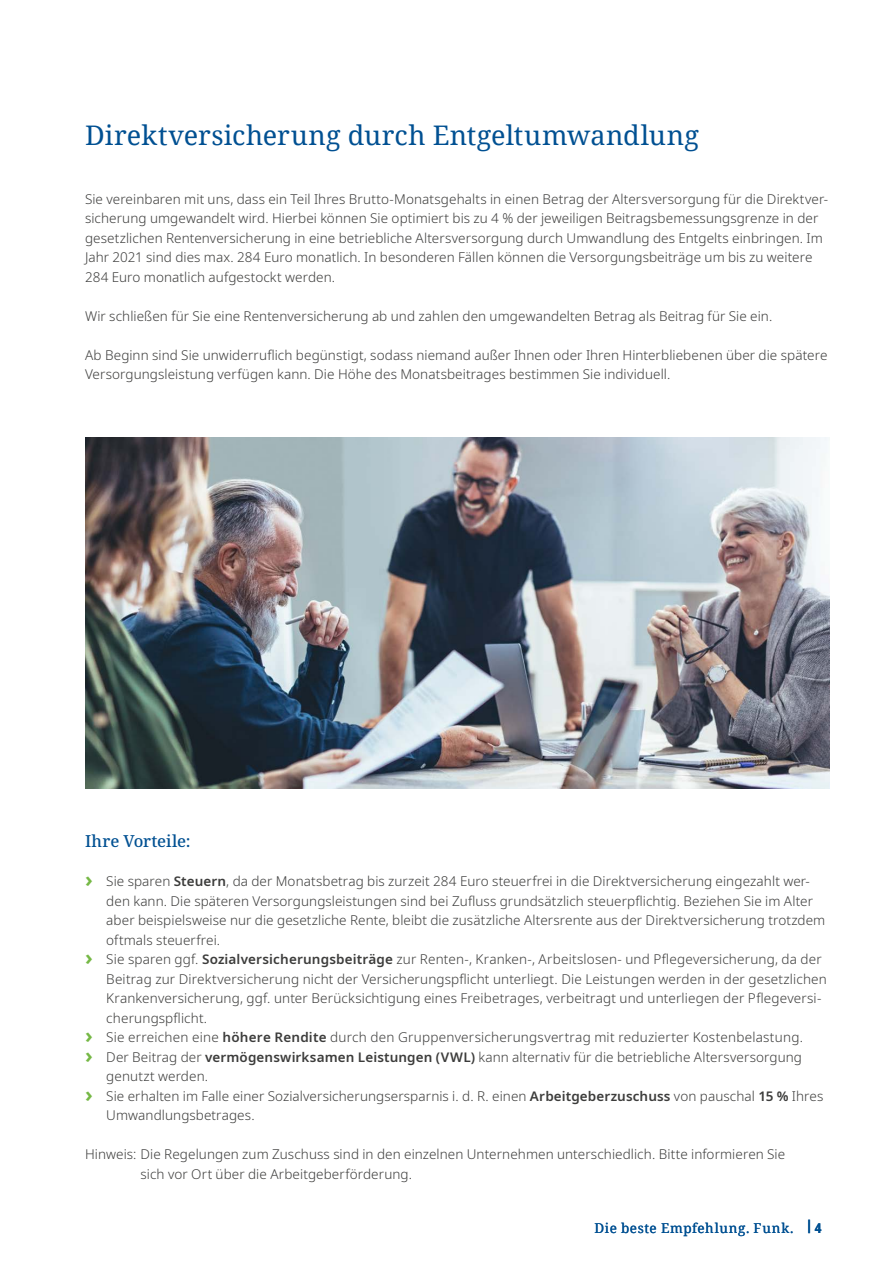
<style>
.page{position:relative;width:893px;height:1263px;background:#fff}
.page>*{position:absolute;margin:0;border:0;box-sizing:border-box;transform-origin:0 0}
.t1{font:27px "Noto Serif";letter-spacing:.005em;color:#005092}
.t2{font:500 16.5px "Noto Serif";letter-spacing:-.005em;color:#005092}
.t3{font:300 13.5px/19.5px "Noto Sans";letter-spacing:.005em;color:#3c3c3b}
.t4{font:13.5px "Noto Serif";letter-spacing:.045em;color:#005092}
.s1{font-weight:700;font-size:21px;color:#75b845}
.s2{font-weight:600}
.s3{font-family:"Noto Sans";font-weight:700;font-stretch:condensed}
</style>
<div class="page">
<img style="left:85px;top:438px;width:744px;height:351px">
<h1 class="t1" style="left:85px;top:117px;width:615px">Direktversicherung durch Entgeltumwandlung</h1>
<p class="t3" style="left:85px;top:189px;width:744px">Sie vereinbaren mit uns, dass ein Teil Ihres Brutto-Monatsgehalts in einen Betrag der Altersversorgung für die Direktver&shy;sicherung umgewandelt wird. Hierbei können Sie optimiert bis zu 4 % der jeweiligen Beitragsbemessungsgrenze in der gesetzlichen Rentenversicherung in eine betriebliche Altersversorgung durch Umwandlung des Entgelts einbringen. Im Jahr 2021 sind dies max. 284 Euro monatlich. In besonderen Fällen können die Versorgungsbeiträge um bis zu weitere 284 Euro monatlich aufgestockt werden.</p>
<p class="t3" style="left:85px;top:306px;width:689px">Wir schließen für Sie eine Rentenversicherung ab und zahlen den umgewandelten Betrag als Beitrag für Sie ein.</p>
<p class="t3" style="left:85px;top:345px;width:744px">Ab Beginn sind Sie unwiderruflich begünstigt, sodass niemand außer Ihnen oder Ihren Hinterbliebenen über die spätere<br>Versorgungsleistung verfügen kann. Die Höhe des Monatsbeitrages bestimmen Sie individuell.</p>
<p class="t2" style="left:85px;top:830px;width:107px">Ihre Vorteile:</p>
<p class="t3" style="left:85px;top:872px;width:726px"><span class="s1">›</span> Sie sparen <span class="s2">Steuern</span>, da der Monatsbetrag bis zurzeit 284 Euro steuerfrei in die Direktversicherung eingezahlt wer-</p>
<p class="t3" style="left:106px;top:891px;width:708px">den kann. Die späteren Versorgungsleistungen sind bei Zufluss grundsätzlich steuerpflichtig. Beziehen Sie im Alter</p>
<p class="t3" style="left:106px;top:911px;width:720px">aber beispielsweise nur die gesetzliche Rente, bleibt die zusätzliche Altersrente aus der Direktversicherung trotzdem</p>
<p class="t3" style="left:106px;top:930px;width:115px">oftmals steuerfrei.</p>
<p class="t3" style="left:85px;top:950px;width:738px"><span class="s1">›</span> Sie sparen ggf. <span class="s2">Sozialversicherungsbeiträge</span> zur Renten-, Kranken-, Arbeitslosen- und Pflegeversicherung, da der</p>
<p class="t3" style="left:106px;top:969px;width:722px">Beitrag zur Direktversicherung nicht der Versicherungspflicht unterliegt. Die Leistungen werden in der gesetzlichen</p>
<p class="t3" style="left:106px;top:989px;width:716px">Krankenversicherung, ggf. unter Berücksichtigung eines Freibetrages, verbeitragt und unterliegen der Pflegeversi-</p>
<p class="t3" style="left:106px;top:1008px;width:102px">cherungspflicht.</p>
<p class="t3" style="left:85px;top:1028px;width:719px"><span class="s1">›</span> Sie erreichen eine <span class="s2">höhere Rendite</span> durch den Gruppenversicherungsvertrag mit reduzierter Kostenbelastung.</p>
<p class="t3" style="left:85px;top:1047px;width:718px"><span class="s1">›</span> Der Beitrag der <span class="s2">vermögenswirksamen Leistungen (VWL)</span> kann alternativ für die betriebliche Altersversorgung</p>
<p class="t3" style="left:106px;top:1067px;width:103px">genutzt werden.</p>
<p class="t3" style="left:85px;top:1086px;width:740px"><span class="s1">›</span> Sie erhalten im Falle einer Sozialversicherungsersparnis i. d. R. einen <span class="s2">Arbeitgeberzuschuss</span> von pauschal <span class="s2">15 %</span> Ihres</p>
<p class="t3" style="left:106px;top:1106px;width:150px">Umwandlungsbetrages.</p>
<p class="t3" style="left:141px;top:1145px;width:646px;text-indent:-55px">Hinweis: Die Regelungen zum Zuschuss sind in den einzelnen Unternehmen unterschiedlich. Bitte informieren Sie sich vor Ort über die Arbeitgeberförderung.</p>
<p class="t4" style="left:595px;top:1218px;width:229px">Die beste Empfehlung. Funk. <sup>|</sup> <span class="s3">4</span></p>
</div>
